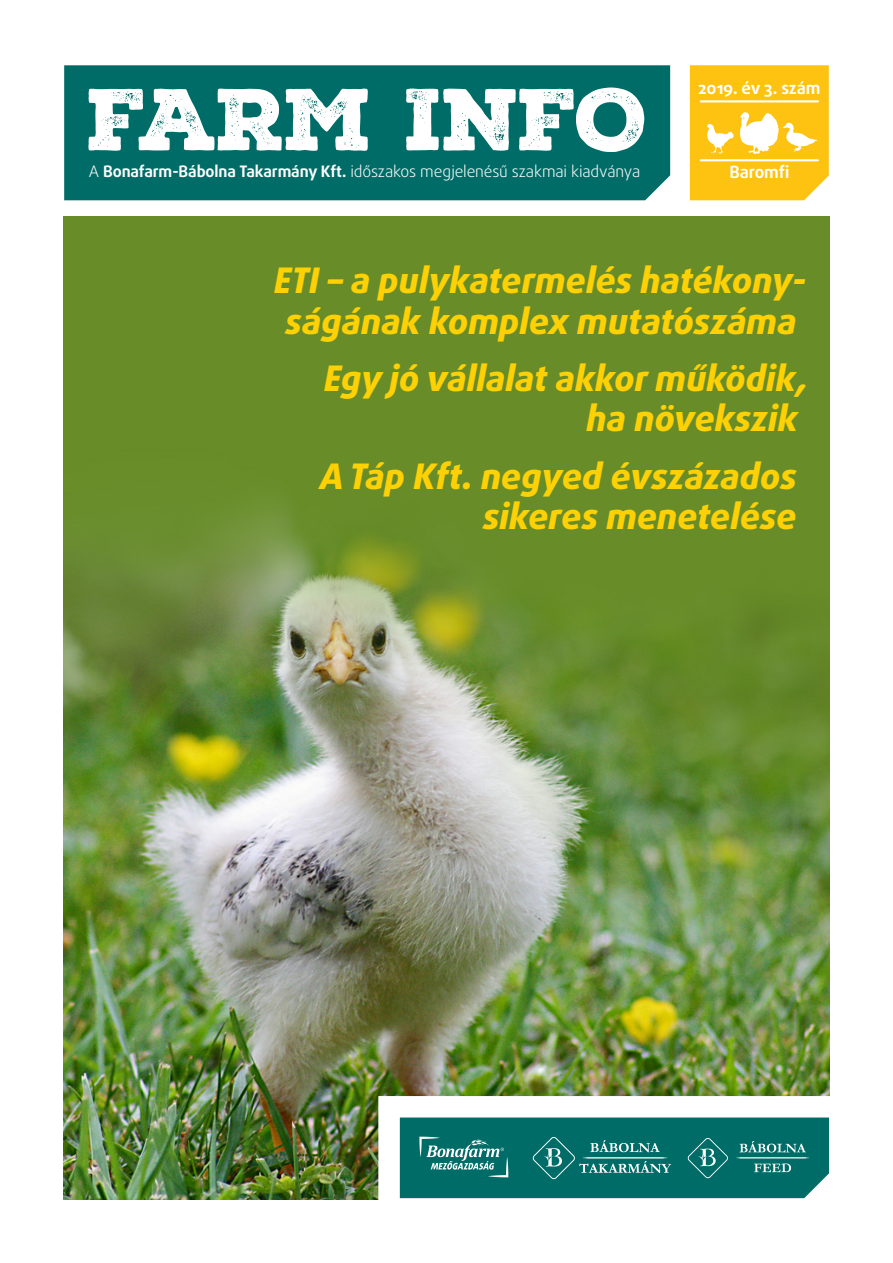
<style>
.page{position:relative;width:893px;height:1263px;background:#fff}
.page>*{position:absolute;margin:0;border:0;box-sizing:border-box;transform-origin:0 0}
.t1{font:85.05px "Nexa Rust Slab Black 01";letter-spacing:-.035em;color:#fff}
.t2{font:italic 800 35.25px/40.5px "Daxline Pro";color:#fed105;text-align:right}
.t3{font:700 16.8px "Daxline Pro";letter-spacing:-.01em;color:#fff}
.t4{font:300 15.75px "Daxline Pro";letter-spacing:-.01em;color:#fff}
.s1{font-weight:700}
</style>
<div class="page">
<img style="left:64px;top:217px;width:765px;height:982px">
<svg style="left:368px;top:1085px;width:462px;height:115px"></svg>
<svg style="left:690px;top:65px;width:139px;height:135px;background:#feca31"></svg>
<div style="left:64px;top:65px;width:606px;height:135px;background:#006c67"></div>
<p class="t3" style="left:698px;top:76px;width:124px">2019. év 3. szám</p>
<p class="t1" style="left:87px;top:62px;width:563px">FARM INFO</p>
<p class="t4" style="left:89px;top:161px;width:553px">A <span class="s1">Bonafarm-Bábolna Takarmány Kft.</span> időszakos megjelenésű szakmai kiadványa</p>
<p class="t3" style="left:729px;top:160px;width:62px">Baromfi</p>
<p class="t2" style="left:274px;top:260px;width:534px;text-align:center">ETI – a pulykatermelés hatékony&shy;ságának komplex mutatószáma</p>
<p class="t2" style="left:324px;top:358px;width:485px">Egy jó vállalat akkor működik, ha növekszik</p>
<p class="t2" style="left:320px;top:456px;width:478px">A Táp Kft. negyed évszázados sikeres menetelése</p>
</div>
